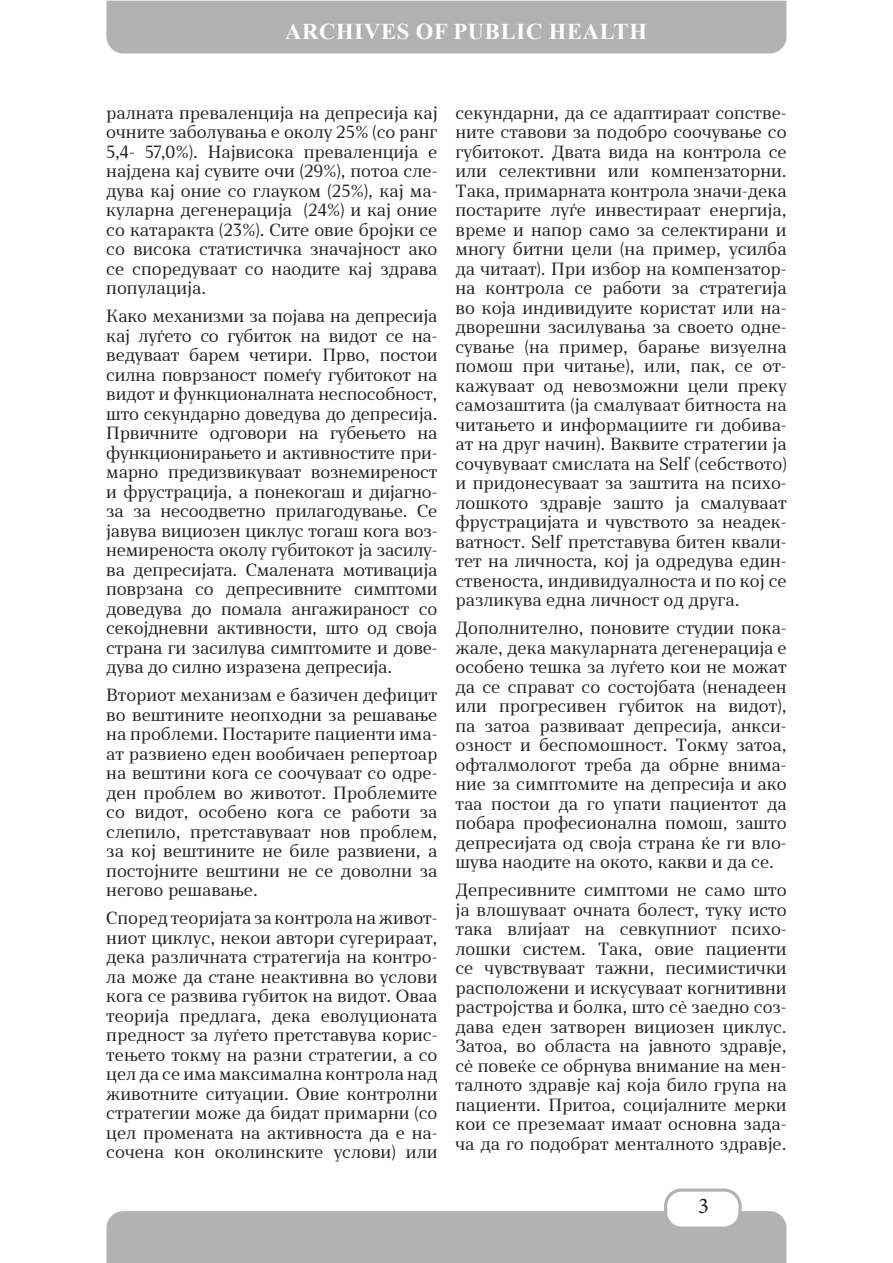
<style>
.page{position:relative;width:893px;height:1263px;background:#fff}
.page>*{position:absolute;margin:0;border:0;box-sizing:border-box;transform-origin:0 0}
.t1{font:700 22.5px "Times New Roman";letter-spacing:.035em;color:#fff}
.t2{font:22.5px "Minion Pro";color:#231f20}
.t3{font:16.5px/19.5px "Skola Serif";color:#231f20;text-align:justify}
</style>
<div class="page">
<div style="left:106px;top:1211px;width:680px;height:52px;background:#b2b2b2"></div>
<div style="left:666px;top:1190px;width:74px;height:38px;background:#fff;border-radius:16px"></div>
<div style="left:664px;top:1188px;width:78px;height:42px;border:3px solid #b2b2b2;border-radius:16px"></div>
<div style="left:106px;top:1px;width:680px;height:53px;background:#b2b2b2"></div>
<p class="t1" style="left:285px;top:15px;width:363px">ARCHIVES OF PUBLIC HEALTH</p>
<p class="t3" style="left:106px;top:103px;width:333px">ралната преваленција на депресија кај очните заболувања е околу 25% (со ранг 5,4- 57,0%). Највисока преваленција е најдена кај сувите очи (29%), потоа сле&shy;дува кај оние со глауком (25%), кај ма&shy;куларна дегенерација (24%) и кај оние со катаракта (23%). Сите овие бројки се со висока статистичка значајност ако се споредуваат со наодите кај здрава популација.</p>
<p class="t3" style="left:106px;top:306px;width:333px">Како механизми за појава на депресија кај луѓето со губиток на видот се на&shy;ведуваат барем четири. Прво, постои силна поврзаност помеѓу губитокот на видот и функционалната неспособност, што секундарно доведува до депресија.<br>Првичните одговори на губењето на функционирањето и активностите при&shy;марно предизвикуваат вознемиреност и фрустрација, а понекогаш и дијагно&shy;за за несоодветно прилагодување. Се јавува вициозен циклус тогаш кога воз&shy;немиреноста околу губитокот ја засилу&shy;ва депресијата. Смалената мотивација поврзана со депресивните симптоми доведува до помала ангажираност со секојдневни активности, што од своја страна ги засилува симптомите и дове&shy;дува до силно изразена депресија.</p>
<p class="t3" style="left:106px;top:685px;width:333px">Вториот механизам е базичен дефицит во вештините неопходни за решавање на проблеми. Постарите пациенти има&shy;ат развиено еден вообичаен репертоар на вештини кога се соочуваат со одре&shy;ден проблем во животот. Проблемите со видот, особено кога се работи за слепило, претставуваат нов проблем, за кој вештините не биле развиени, а постојните вештини не се доволни за негово решавање.</p>
<p class="t3" style="left:106px;top:908px;width:333px">Според теоријата за контрола на живот&shy;ниот циклус, некои автори сугерираат, дека различната стратегија на контро&shy;ла може да стане неактивна во услови кога се развива губиток на видот. Оваа теорија предлага, дека еволуционата предност за луѓето претставува корис&shy;тењето токму на разни стратегии, а со цел да се има максимална контрола над животните ситуации. Овие контролни стратегии може да бидат примарни (со цел промената на активноста да е на&shy;сочена кон околинските услови) или</p>
<p class="t3" style="left:455px;top:103px;width:333px">секундарни, да се адаптираат сопстве&shy;ните ставови за подобро соочување со губитокот. Двата вида на контрола се или селективни или компензаторни.<br>Така, примарната контрола значи-дека постарите луѓе инвестираат енергија, време и напор само за селектирани и многу битни цели (на пример, усилба да читаат). При избор на компензатор&shy;на контрола се работи за стратегија во која индивидуите користат или на&shy;дворешни засилувања за своето одне&shy;сување (на пример, барање визуелна помош при читање), или, пак, се от&shy;кажуваат од невозможни цели преку самозаштита (ја смалуваат битноста на читањето и информациите ги добива&shy;ат на друг начин). Ваквите стратегии ја сочувуваат смислата на Self (себството) и придонесуваат за заштита на психо&shy;лошкото здравје зашто ја смалуваат фрустрацијата и чувството за неадек&shy;ватност. Self претставува битен квали&shy;тет на личноста, кој ја одредува един&shy;ственоста, индивидуалноста и по кој се разликува една личност од друга.</p>
<p class="t3" style="left:455px;top:618px;width:333px">Дополнително, поновите студии пока&shy;жале, дека макуларната дегенерација е особено тешка за луѓето кои не можат да се справат со состојбата (ненадеен или прогресивен губиток на видот), па затоа развиваат депресија, анкси&shy;озност и беспомошност. Токму затоа, офталмологот треба да обрне внима&shy;ние за симптомите на депресија и ако таа постои да го упати пациентот да побара професионална помош, зашто депресијата од своја страна ќе ги вло&shy;шува наодите на окото, какви и да се.</p>
<p class="t3" style="left:455px;top:880px;width:333px">Депресивните симптоми не само што ја влошуваат очната болест, туку исто така влијаат на севкупниот психо&shy;лошки систем. Така, овие пациенти се чувствуваат тажни, песимистички расположени и искусуваат когнитивни растројства и болка, што сè заедно соз&shy;дава еден затворен вициозен циклус.<br>Затоа, во областа на јавното здравје, сè повеќе се обрнува внимание на мен&shy;талното здравје кај која било група на пациенти. Притоа, социјалните мерки кои се преземаат имаат основна зада&shy;ча да го подобрат менталното здравје.</p>
<h1 class="t2" style="left:698px;top:1191px;width:12px">3</h1>
</div>
